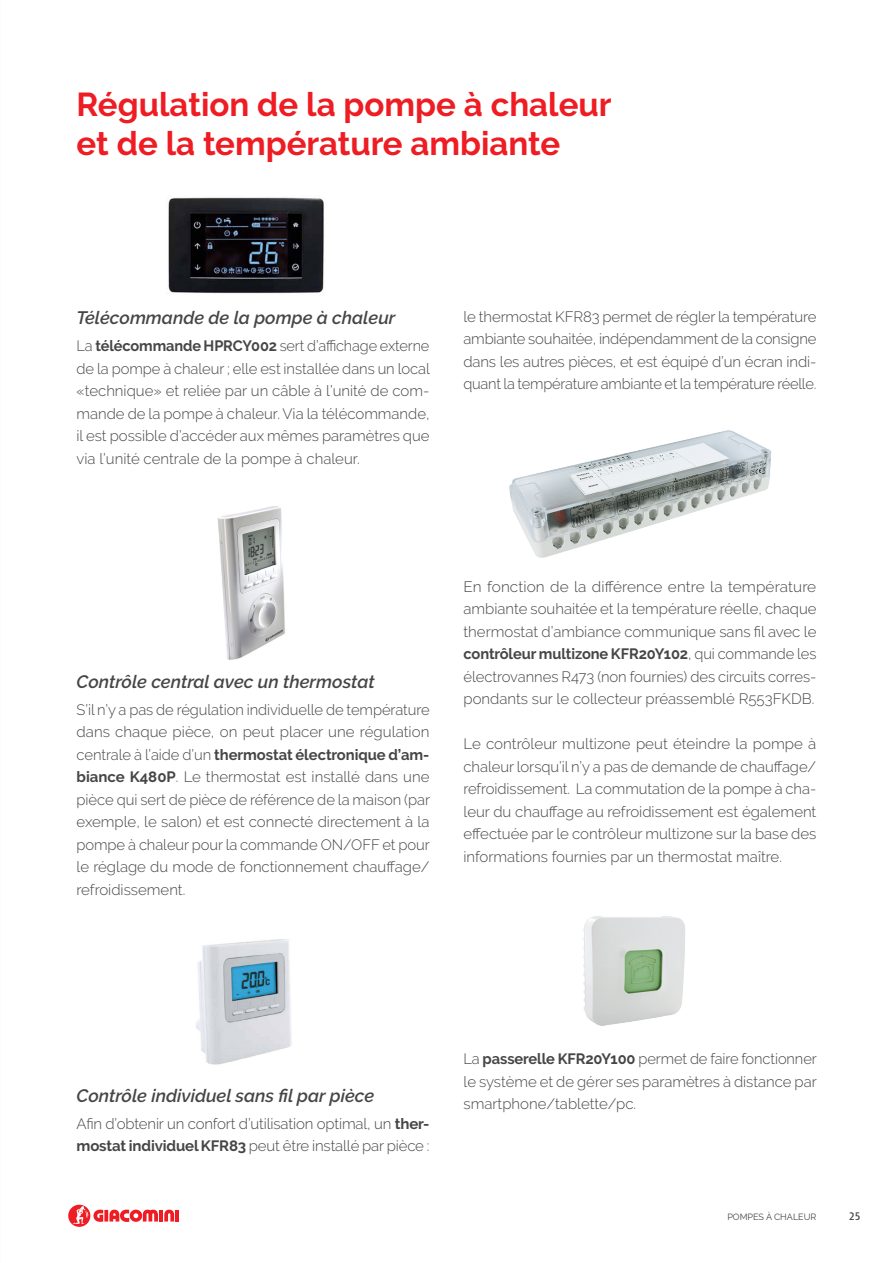
<style>
.page{position:relative;width:893px;height:1263px;background:#fff}
.page>*{position:absolute;margin:0;border:0;box-sizing:border-box;transform-origin:0 0}
.Titre_M{font:700 33px/39px "Raleway";color:#ee1d23}
.Titre_XS{font:italic 600 18px "Raleway";color:#454647}
.Body_texte{font:300 15px/22.5px "Raleway";color:#454647;text-align:justify}
.t1{font:500 condensed 12px "Modena";color:#454647}
.t2{font:9px "Raleway";color:#454647}
.s1{font-weight:700}
</style>
<div class="page">
<svg style="left:104px;top:1210px;width:4px;height:11px"></svg>
<hr style="left:159px;top:1210px;width:4px;height:11px;background:#ee1d23">
<svg style="left:164px;top:1209px;width:10px;height:12px"></svg>
<hr style="left:175px;top:1210px;width:4px;height:11px;background:#ee1d23">
<svg style="left:109px;top:1209px;width:49px;height:13px"></svg>
<svg style="left:68px;top:1204px;width:23px;height:23px"></svg>
<svg style="left:73px;top:1206px;width:30px;height:18px"></svg>
<img style="left:509px;top:430px;width:263px;height:128px">
<img style="left:196px;top:939px;width:96px;height:126px">
<img style="left:217px;top:506px;width:68px;height:154px">
<img style="left:583px;top:916px;width:102px;height:110px">
<img style="left:168px;top:197px;width:158px;height:97px">
<p class="Titre_M" style="left:77px;top:85px;width:537px">Régulation de la pompe à chaleur et de la température ambiante</p>
<p class="Titre_XS" style="left:77px;top:308px;width:320px">Télécommande de la pompe à chaleur</p>
<p class="Body_texte" style="left:77px;top:334px;width:355px">La <span class="s1">télécommande HPRCY002</span> sert d’affichage externe de la pompe à chaleur ; elle est installée dans un local «technique» et reliée par un câble à l’unité de com&shy;mande de la pompe à chaleur. Via la télécommande, il est possible d’accéder aux mêmes paramètres que via l’unité centrale de la pompe à chaleur.</p>
<p class="Body_texte" style="left:463px;top:305px;width:354px">le thermostat KFR83 permet de régler la température ambiante souhaitée, indépendamment de la consigne dans les autres pièces, et est équipé d’un écran indi&shy;quant la température ambiante et la température réelle.</p>
<p class="Titre_XS" style="left:77px;top:671px;width:300px">Contrôle central avec un thermostat</p>
<p class="Body_texte" style="left:77px;top:698px;width:355px">S’il n’y a pas de régulation individuelle de température dans chaque pièce, on peut placer une régulation centrale à l’aide d’un <span class="s1">thermostat électronique d’am&shy;biance K480P</span>. Le thermostat est installé dans une pièce qui sert de pièce de référence de la maison (par exemple, le salon) et est connecté directement à la pompe à chaleur pour la commande ON/OFF et pour le réglage du mode de fonctionnement chauffage/ refroidissement.</p>
<p class="Body_texte" style="left:463px;top:575px;width:355px">En fonction de la différence entre la température ambiante souhaitée et la température réelle, chaque thermostat d’ambiance communique sans fil avec le <span class="s1">contrôleur multizone KFR20Y102</span>, qui commande les électrovannes R473 (non fournies) des circuits corres&shy;pondants sur le collecteur préassemblé R553FKDB.</p>
<p class="Body_texte" style="left:463px;top:732px;width:354px">Le contrôleur multizone peut éteindre la pompe à chaleur lorsqu’il n’y a pas de demande de chauffage/ refroidissement. La commutation de la pompe à cha&shy;leur du chauffage au refroidissement est également effectuée par le contrôleur multizone sur la base des informations fournies par un thermostat maître.</p>
<p class="Titre_XS" style="left:77px;top:1085px;width:299px">Contrôle individuel sans fil par pièce</p>
<p class="Body_texte" style="left:77px;top:1112px;width:354px">Afin d’obtenir un confort d’utilisation optimal, un <span class="s1">ther&shy;mostat individuel KFR83</span> peut être installé par pièce :</p>
<p class="Body_texte" style="left:463px;top:1047px;width:355px">La <span class="s1">passerelle KFR20Y100</span> permet de faire fonctionner le système et de gérer ses paramètres à distance par smartphone/tablette/pc.</p>
<p class="t2" style="left:727px;top:1211px;width:91px">POMPES À CHALEUR</p>
<p class="t1" style="left:849px;top:1210px;width:13px">25</p>
</div>
